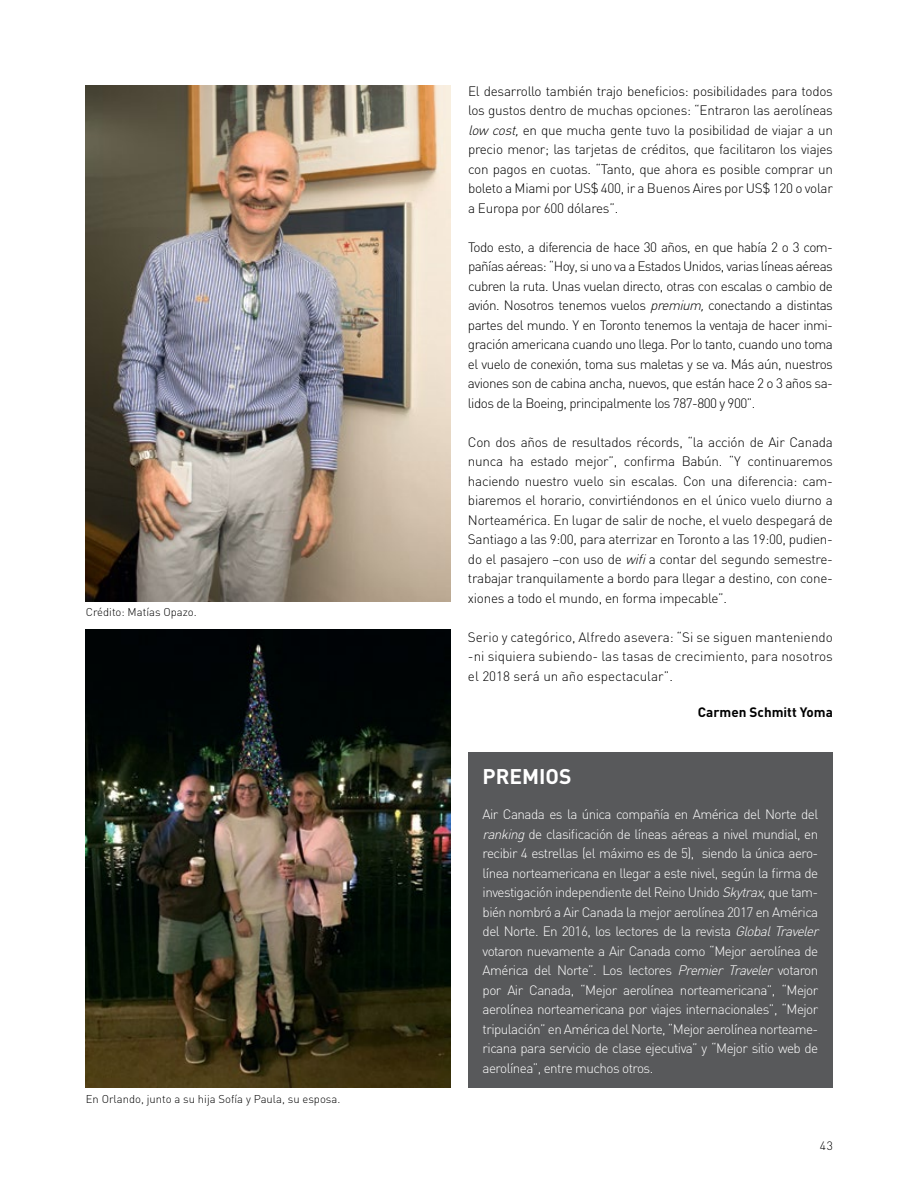
<style>
.page{position:relative;width:918px;height:1188px;background:#fff}
.page>*{position:absolute;margin:0;border:0;box-sizing:border-box;transform-origin:0 0}
.t1{font:700 21px "DIN";color:#fff}
.t2{font:300 13.5px/19.5px "DIN";letter-spacing:-.04em;color:#000;text-align:justify}
.t3{font:300 13.5px/19.5px "DIN";letter-spacing:-.04em;color:#fff}
.t4{font:700 13.5px "DIN";color:#000}
.t5{font:300 12px "DIN";color:#000}
.t6{font:300 11.25px "DIN";color:#000}
.s1{font-style:italic}
</style>
<div class="page">
<div style="left:468px;top:752px;width:365px;height:336px;background:#58595b"></div>
<img style="left:85px;top:85px;width:365px;height:516px">
<img style="left:85px;top:629px;width:366px;height:459px">
<p class="t6" style="left:86px;top:605px;width:112px">Crédito: Matías Opazo.</p>
<p class="t6" style="left:86px;top:1092px;width:256px">En Orlando, junto a su hija Sofía y Paula, su esposa.</p>
<p class="t2" style="left:468px;top:81px;width:366px">El desarrollo también trajo beneficios: posibilidades para todos los gustos dentro de muchas opciones: “Entraron las aerolíneas <span class="s1">low cost,</span>en que mucha gente tuvo la posibilidad de viajar a un precio menor; las tarjetas de créditos, que facilitaron los viajes con pagos en cuotas. “Tanto, que ahora es posible comprar un boleto a Miami por US$ 400, ir a Buenos Aires por US$ 120 o volar a Europa por 600 dólares”.</p>
<p class="t2" style="left:468px;top:237px;width:366px;text-align:left">Todo esto, a diferencia de hace 30 años, en que había 2 o 3 com&shy;pañías aéreas: “Hoy, si uno va a Estados Unidos, varias líneas aéreas cubren la ruta. Unas vuelan directo, otras con escalas o cambio de avión. Nosotros tenemos vuelos <span class="s1">premium,</span>conectando a distintas partes del mundo. Y en Toronto tenemos la ventaja de hacer inmi&shy;gración americana cuando uno llega. Por lo tanto, cuando uno toma el vuelo de conexión, toma sus maletas y se va. Más aún, nuestros aviones son de cabina ancha, nuevos, que están hace 2 o 3 años sa&shy;lidos de la Boeing, principalmente los 787-800 y 900”.</p>
<p class="t2" style="left:468px;top:432px;width:366px">Con dos años de resultados récords, “la acción de Air Canada nunca ha estado mejor”, confirma Babún. “Y continuaremos haciendo nuestro vuelo sin escalas. Con una diferencia: cam&shy;biaremos el horario, convirtiéndonos en el único vuelo diurno a Norteamérica. En lugar de salir de noche, el vuelo despegará de Santiago a las 9:00, para aterrizar en Toronto a las 19:00, pudien&shy;do el pasajero –con uso de <span class="s1">wifi</span>a contar del segundo semestre&shy;trabajar tranquilamente a bordo para llegar a destino, con cone&shy;xiones a todo el mundo, en forma impecable”.</p>
<p class="t2" style="left:468px;top:627px;width:366px">Serio y categórico, Alfredo asevera: “Si se siguen manteniendo -ni siquiera subiendo- las tasas de crecimiento, para nosotros el 2018 será un año espectacular”.</p>
<p class="t4" style="left:698px;top:703px;width:137px">Carmen Schmitt Yoma</p>
<h1 class="t1" style="left:483px;top:762px;width:90px">PREMIOS</h1>
<p class="t3" style="left:483px;top:805px;width:341px">Air Canada es la única compañía en América del Norte del <span class="s1">ranking</span>de clasificación de líneas aéreas a nivel mundial, en recibir 4 estrellas (el máximo es de 5), siendo la única aero&shy;línea norteamericana en llegar a este nivel, según la firma de investigación independiente del Reino Unido <span class="s1">Skytrax</span>, que tam&shy;bién nombró a Air Canada la mejor aerolínea 2017 en América del Norte. En 2016, los lectores de la revista <span class="s1">GlobalTraveler </span>votaron nuevamente a Air Canada como “Mejor aerolínea de América del Norte”. Los lectores <span class="s1">Premier Traveler</span> votaron por Air Canada, “Mejor aerolínea norteamericana”, “Mejor aerolínea norteamericana por viajes internacionales”, “Mejor tripulación” en América del Norte, “Mejor aerolínea norteame&shy;ricana para servicio de clase ejecutiva” y “Mejor sitio web de aerolínea”, entre muchos otros.</p>
<p class="t5" style="left:820px;top:1138px;width:15px">43</p>
</div>
